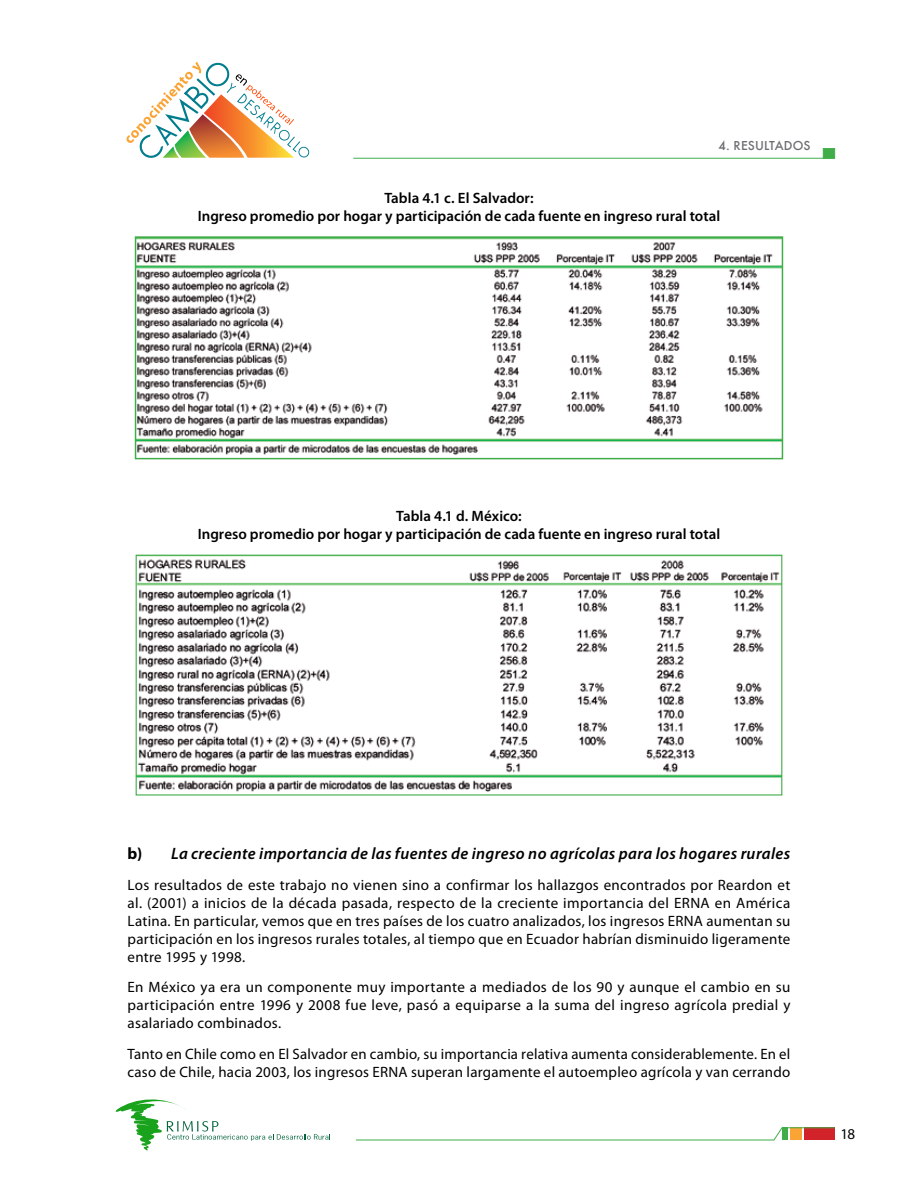
<style>
.page{position:relative;width:918px;height:1188px;background:#fff}
.page>*{position:absolute;margin:0;border:0;box-sizing:border-box;transform-origin:0 0}
.t1{font:italic 600 16.5px "Myriad Pro";letter-spacing:.02em;color:#000}
.t2{font:15px/18px "Myriad Pro";letter-spacing:.015em;color:#000;text-align:justify}
.t3{font:600 15px/18px "Myriad Pro";color:#000;text-align:center}
.t4{font:500 12px "Futura";letter-spacing:.01em;color:#6d6e71}
.s1{font-weight:700;font-style:normal}
</style>
<div class="page">
<svg style="left:355px;top:1127px;width:480px;height:14px"></svg>
<svg style="left:126px;top:62px;width:183px;height:96px"></svg>
<svg style="left:115px;top:1099px;width:215px;height:51px"></svg>
<hr style="left:353px;top:158px;width:482px;height:1px;background:#41ad49">
<div style="left:823px;top:148px;width:12px;height:11px;background:#41ad49;border:1px solid #41ad49"></div>
<img style="left:138px;top:239px;width:642px;height:216px">
<div style="left:135px;top:236px;width:648px;height:223px;border:2px solid #41ad49"></div>
<img style="left:138px;top:559px;width:642px;height:233px">
<div style="left:136px;top:555px;width:646px;height:241px;border:1px solid #41ad49"></div>
<p class="t4" style="left:719px;top:137px;width:93px">4. RESULTADOS</p>
<p class="t3" style="left:198px;top:188px;width:524px">Tabla 4.1 c. El Salvador:<br>Ingreso promedio por hogar y participación de cada fuente en ingreso rural total</p>
<p class="t3" style="left:198px;top:506px;width:524px">Tabla 4.1 d. México:<br>Ingreso promedio por hogar y participación de cada fuente en ingreso rural total</p>
<p class="t1" style="left:128px;top:843px;width:664px"><span class="s1">b)</span> La creciente importancia de las fuentes de ingreso no agrícolas para los hogares rurales</p>
<p class="t2" style="left:128px;top:875px;width:664px">Los resultados de este trabajo no vienen sino a confirmar los hallazgos encontrados por Reardon et al. (2001) a inicios de la década pasada, respecto de la creciente importancia del ERNA en América Latina. En particular, vemos que en tres países de los cuatro analizados, los ingresos ERNA aumentan su participación en los ingresos rurales totales, al tiempo que en Ecuador habrían disminuido ligeramente entre 1995 y 1998.</p>
<p class="t2" style="left:128px;top:978px;width:664px">En México ya era un componente muy importante a mediados de los 90 y aunque el cambio en su participación entre 1996 y 2008 fue leve, pasó a equiparse a la suma del ingreso agrícola predial y asalariado combinados.</p>
<p class="t2" style="left:128px;top:1045px;width:664px">Tanto en Chile como en El Salvador en cambio, su importancia relativa aumenta considerablemente. En el caso de Chile, hacia 2003, los ingresos ERNA superan largamente el autoempleo agrícola y van cerrando</p>
<p class="t2" style="left:840px;top:1125px;width:16px">18</p>
</div>
